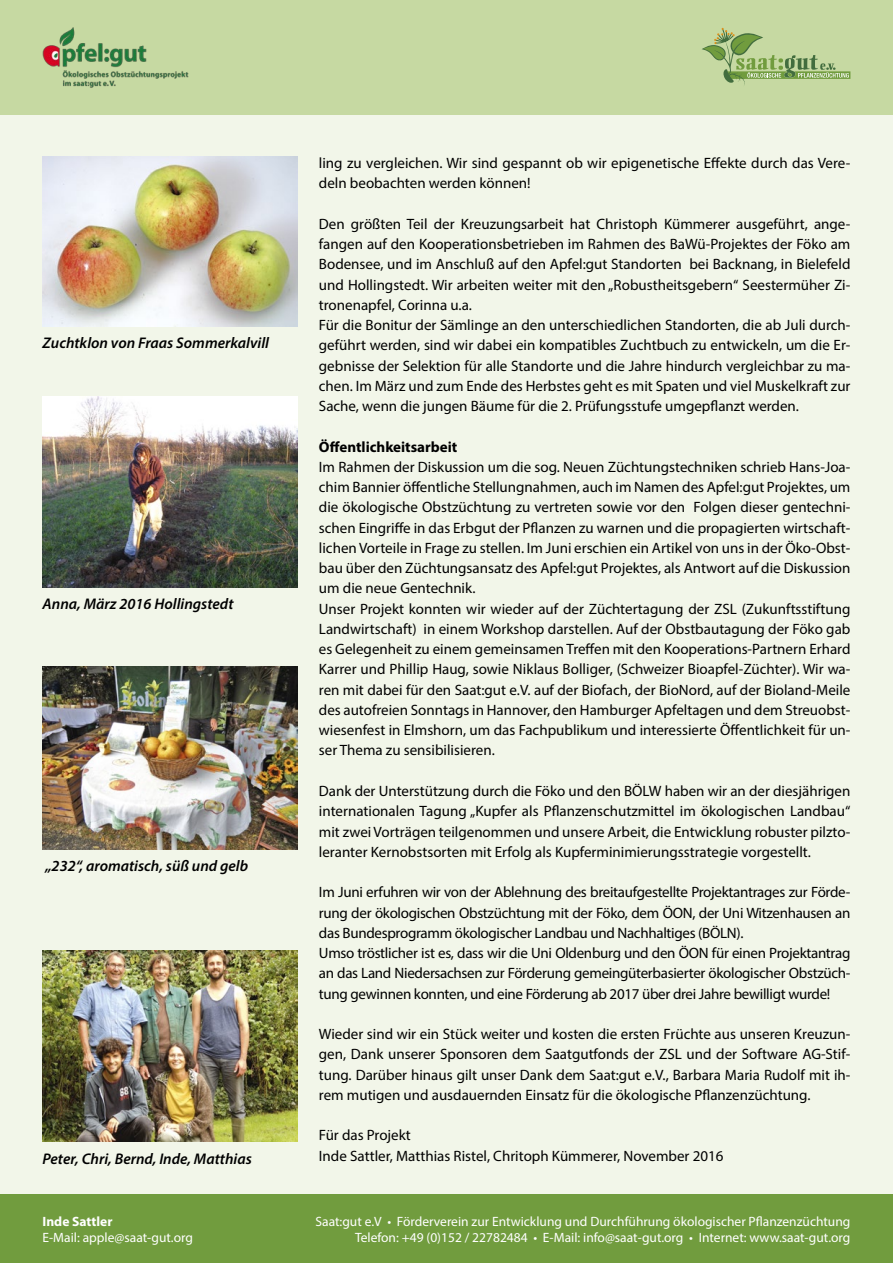
<style>
.page{position:relative;width:893px;height:1263px;background:#f2f6e9}
.page>*{position:absolute;margin:0;border:0;box-sizing:border-box;transform-origin:0 0}
.t1{font:italic 600 15.45px "Myriad Pro";color:#000}
.t2{font:15px/20.2px "Myriad Pro";color:#000}
.t3{font:15px/20.2px "Myriad Pro";letter-spacing:-.02em;color:#000}
.t4{font:700 15px "Myriad Pro";color:#000}
.t5{font:13.5px/16.2px "Myriad Pro";color:#fff;text-align:right}
.t6{font:700 13.5px "Myriad Pro";color:#fff}
</style>
<div class="page">
<div style="left:0;top:0;width:893px;height:114px;background:#c6d9a2"></div>
<svg style="left:702px;top:28px;width:148px;height:57px"></svg>
<img style="left:43px;top:28px;width:146px;height:60px">
<div style="left:0;top:1194px;width:893px;height:69px;background:#719c3e"></div>
<img style="left:43px;top:157px;width:255px;height:169px">
<img style="left:43px;top:396px;width:255px;height:192px">
<img style="left:43px;top:667px;width:255px;height:182px">
<img style="left:43px;top:951px;width:255px;height:191px">
<p class="t1" style="left:43px;top:332px;width:228px">Zuchtklon von Fraas Sommerkalvill</p>
<p class="t1" style="left:43px;top:594px;width:192px">Anna, März 2016 Hollingstedt</p>
<p class="t1" style="left:45px;top:856px;width:204px">„232“, aromatisch, süß und gelb</p>
<p class="t1" style="left:43px;top:1149px;width:211px">Peter, Chri, Bernd, Inde, Matthias</p>
<p class="t6" style="left:43px;top:1212px;width:71px">Inde Sattler</p>
<p class="t5" style="left:43px;top:1229px;width:152px">E-Mail: apple@saat-gut.org</p>
<p class="t2" style="left:319px;top:153px;width:533px">ling zu vergleichen. Wir sind gespannt ob wir epigenetische Effekte durch das Vere&shy;deln beobachten werden können!</p>
<p class="t2" style="left:319px;top:214px;width:533px">Den größten Teil der Kreuzungsarbeit hat Christoph Kümmerer ausgeführt, ange&shy;fangen auf den Kooperationsbetrieben im Rahmen des BaWü-Projektes der Föko am Bodensee, und im Anschluß auf den Apfel:gut Standorten bei Backnang, in Bielefeld und Hollingstedt. Wir arbeiten weiter mit den „Robustheitsgebern“ Seestermüher Zi&shy;tronenapfel, Corinna u.a.<br>Für die Bonitur der Sämlinge an den unterschiedlichen Standorten, die ab Juli durch&shy;geführt werden, sind wir dabei ein kompatibles Zuchtbuch zu entwickeln, um die Er&shy;gebnisse der Selektion für alle Standorte und die Jahre hindurch vergleichbar zu ma&shy;chen. Im März und zum Ende des Herbstes geht es mit Spaten und viel Muskelkraft zur Sache, wenn die jungen Bäume für die 2. Prüfungsstufe umgepflanzt werden.</p>
<p class="t4" style="left:319px;top:437px;width:140px">Öffentlichkeitsarbeit</p>
<p class="t2" style="left:319px;top:457px;width:533px">Im Rahmen der Diskussion um die sog. Neuen Züchtungstechniken schrieb Hans-Joa&shy;chim Bannier öffentliche Stellungnahmen, auch im Namen des Apfel:gut Projektes, um die ökologische Obstzüchtung zu vertreten sowie vor den Folgen dieser gentechni&shy;schen Eingriffe in das Erbgut der Pflanzen zu warnen und die propagierten wirtschaft&shy;lichen Vorteile in Frage zu stellen. Im Juni erschien ein Artikel von uns in der Öko-Obst&shy;bau über den Züchtungsansatz des Apfel:gut Projektes, als Antwort auf die Diskussion um die neue Gentechnik.<br>Unser Projekt konnten wir wieder auf der Züchtertagung der ZSL (Zukunftsstiftung Landwirtschaft) in einem Workshop darstellen. Auf der Obstbautagung der Föko gab es Gelegenheit zu einem gemeinsamen Treffen mit den Kooperations-Partnern Erhard Karrer und Phillip Haug, sowie Niklaus Bolliger, (Schweizer Bioapfel-Züchter). Wir wa&shy;ren mit dabei für den Saat:gut e.V. auf der Biofach, der BioNord, auf der Bioland-Meile des autofreien Sonntags in Hannover, den Hamburger Apfeltagen und dem Streuobst&shy;wiesenfest in Elmshorn, um das Fachpublikum und interessierte Öffentlichkeit für un&shy;ser Thema zu sensibilisieren.</p>
<p class="t2" style="left:319px;top:781px;width:533px;text-align:justify">Dank der Unterstützung durch die Föko und den BÖLW haben wir an der diesjährigen internationalen Tagung „Kupfer als Pflanzenschutzmittel im ökologischen Landbau“ mit zwei Vorträgen teilgenommen und unsere Arbeit, die Entwicklung robuster pilzto&shy;leranter Kernobstsorten mit Erfolg als Kupferminimierungsstrategie vorgestellt.</p>
<p class="t3" style="left:319px;top:882px;width:533px">Im Juni erfuhren wir von der Ablehnung des breitaufgestellte Projektantrages zur Förde&shy;rung der ökologischen Obstzüchtung mit der Föko, dem ÖON, der Uni Witzenhausen an das Bundesprogramm ökologischer Landbau und Nachhaltiges (BÖLN).<br>Umso tröstlicher ist es, dass wir die Uni Oldenburg und den ÖON für einen Projektantrag an das Land Niedersachsen zur Förderung gemeingüterbasierter ökologischer Obstzüch&shy;tung gewinnen konnten, und eine Förderung ab 2017 über drei Jahre bewilligt wurde!</p>
<p class="t2" style="left:319px;top:1024px;width:533px;text-align:justify">Wieder sind wir ein Stück weiter und kosten die ersten Früchte aus unseren Kreuzun&shy;gen, Dank unserer Sponsoren dem Saatgutfonds der ZSL und der Software AG-Stif&shy;tung. Darüber hinaus gilt unser Dank dem Saat:gut e.V., Barbara Maria Rudolf mit ih&shy;rem mutigen und ausdauernden Einsatz für die ökologische Pflanzenzüchtung.</p>
<p class="t2" style="left:319px;top:1125px;width:406px">Für das Projekt<br>Inde Sattler, Matthias Ristel, Chritoph Kümmerer, November 2016</p>
<p class="t5" style="left:315px;top:1213px;width:536px">Saat:gut e.V • Förderverein zur Entwicklung und Durchführung ökologischer Pflanzenzüchtung<br>Telefon: +49 (0)152 / 22782484 • E-Mail: info@saat-gut.org • Internet: www.saat-gut.org</p>
</div>
